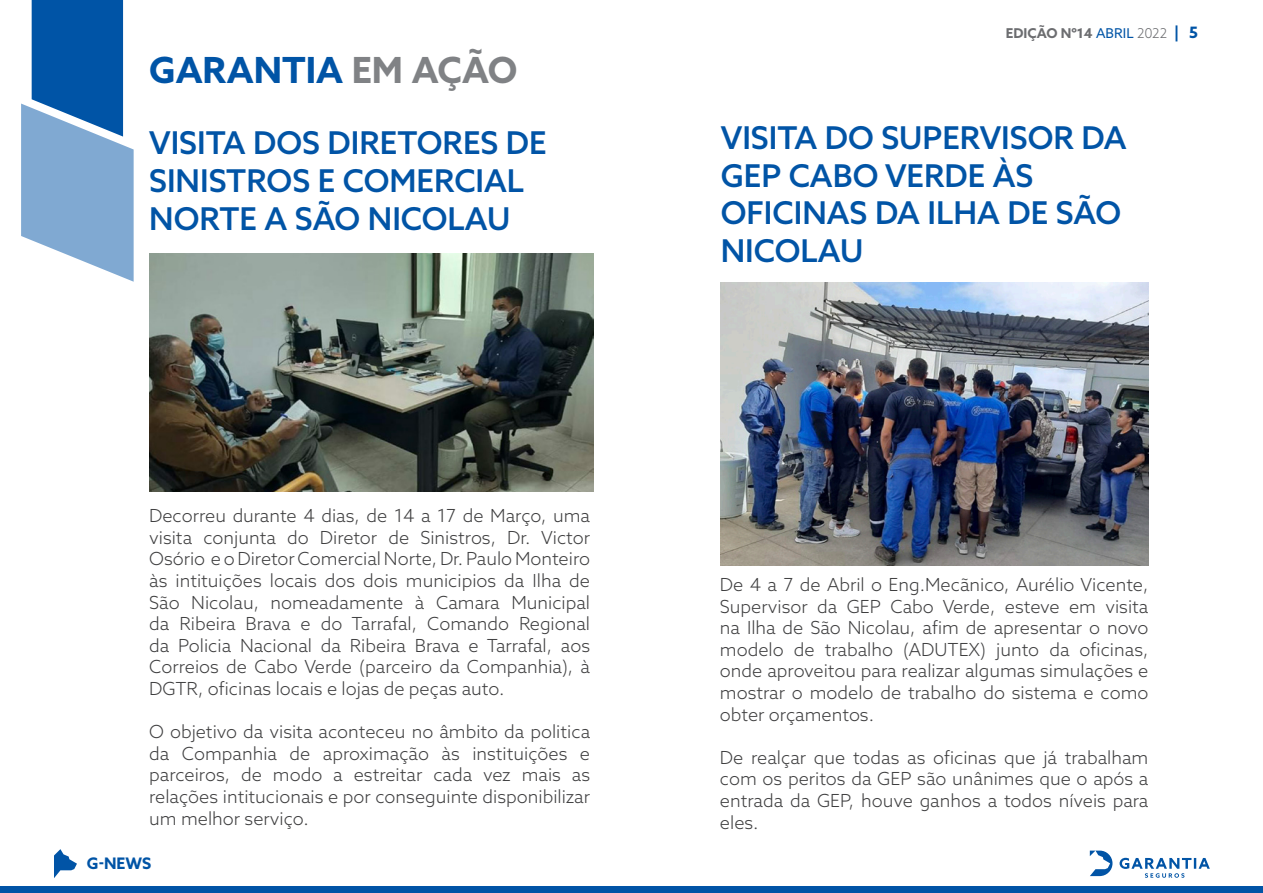
<style>
.page{position:relative;width:1263px;height:893px;background:#fff}
.page>*{position:absolute;margin:0;border:0;box-sizing:border-box;transform-origin:0 0}
.t1{font:700 36px "Azo Sans";color:#0054a6}
.t2{font:500 31.35px/37.7px "Azo Sans";color:#0154a6}
.t3{font:300 18px/21.6px "Azo Sans";color:#3e3e3f;text-align:justify}
.t4{font:700 15.9px "Azo Sans";color:#0054a6}
.t5{font:700 13.5px "Azo Sans";color:#6c6d70}
.s1{color:#808285}
.s2{font-weight:400;color:#0054a6}
.s3{font-weight:300}
.s4{font-size:15.75px;color:#0054a6}
</style>
<div class="page">
<div style="left:0;top:886px;width:1263px;height:7px;background:#0154a6"></div>
<svg style="left:1090px;top:851px;width:120px;height:27px"></svg>
<svg style="left:21px;top:0;width:113px;height:282px"></svg>
<svg style="left:54px;top:849px;width:23px;height:29px"></svg>
<img style="left:721px;top:283px;width:427px;height:283px">
<img style="left:149px;top:254px;width:445px;height:238px">
<p class="t1" style="left:149px;top:46px;width:370px">GARANTIA <span class="s1">EM AÇÃO</span></p>
<p class="t2" style="left:149px;top:124px;width:399px">VISITA DOS DIRETORES DE<br>SINISTROS E COMERCIAL<br>NORTE A SÃO NICOLAU</p>
<p class="t3" style="left:149px;top:505px;width:442px">Decorreu durante 4 dias, de 14 a 17 de Março, uma visita conjunta do Diretor de Sinistros, Dr. Victor Osório e o Diretor Comercial Norte, Dr. Paulo Monteiro às intituições locais dos dois municipios da Ilha de São Nicolau, nomeadamente à Camara Municipal da Ribeira Brava e do Tarrafal, Comando Regional da Policia Nacional da Ribeira Brava e Tarrafal, aos Correios de Cabo Verde (parceiro da Companhia), à DGTR, oficinas locais e lojas de peças auto.</p>
<p class="t3" style="left:149px;top:721px;width:442px">O objetivo da visita aconteceu no âmbito da politica da Companhia de aproximação às instituições e parceiros, de modo a estreitar cada vez mais as relações intitucionais e por conseguinte disponibilizar um melhor serviço.</p>
<p class="t4" style="left:87px;top:852px;width:66px">G-NEWS</p>
<p class="t5" style="left:1006px;top:24px;width:194px">EDIÇÃO Nº14 <span class="s2">ABRIL</span> <span class="s3">2022</span> <span class="s4">| 5</span></p>
<p class="t2" style="left:721px;top:118px;width:407px">VISITA DO SUPERVISOR DA<br>GEP CABO VERDE ÀS</p>
<p class="t2" style="left:721px;top:194px;width:402px">OFICINAS DA ILHA DE SÃO<br>NICOLAU</p>
<p class="t3" style="left:720px;top:573px;width:430px">De 4 a 7 de Abril o Eng.Mecãnico, Aurélio Vicente, Supervisor da GEP Cabo Verde, esteve em visita na Ilha de São Nicolau, afim de apresentar o novo modelo de trabalho (ADUTEX) junto da oficinas, onde aproveitou para realizar algumas simulações e mostrar o modelo de trabalho do sistema e como obter orçamentos.</p>
<p class="t3" style="left:720px;top:746px;width:430px">De realçar que todas as oficinas que já trabalham com os peritos da GEP são unânimes que o após a entrada da GEP, houve ganhos a todos níveis para eles.</p>
</div>
